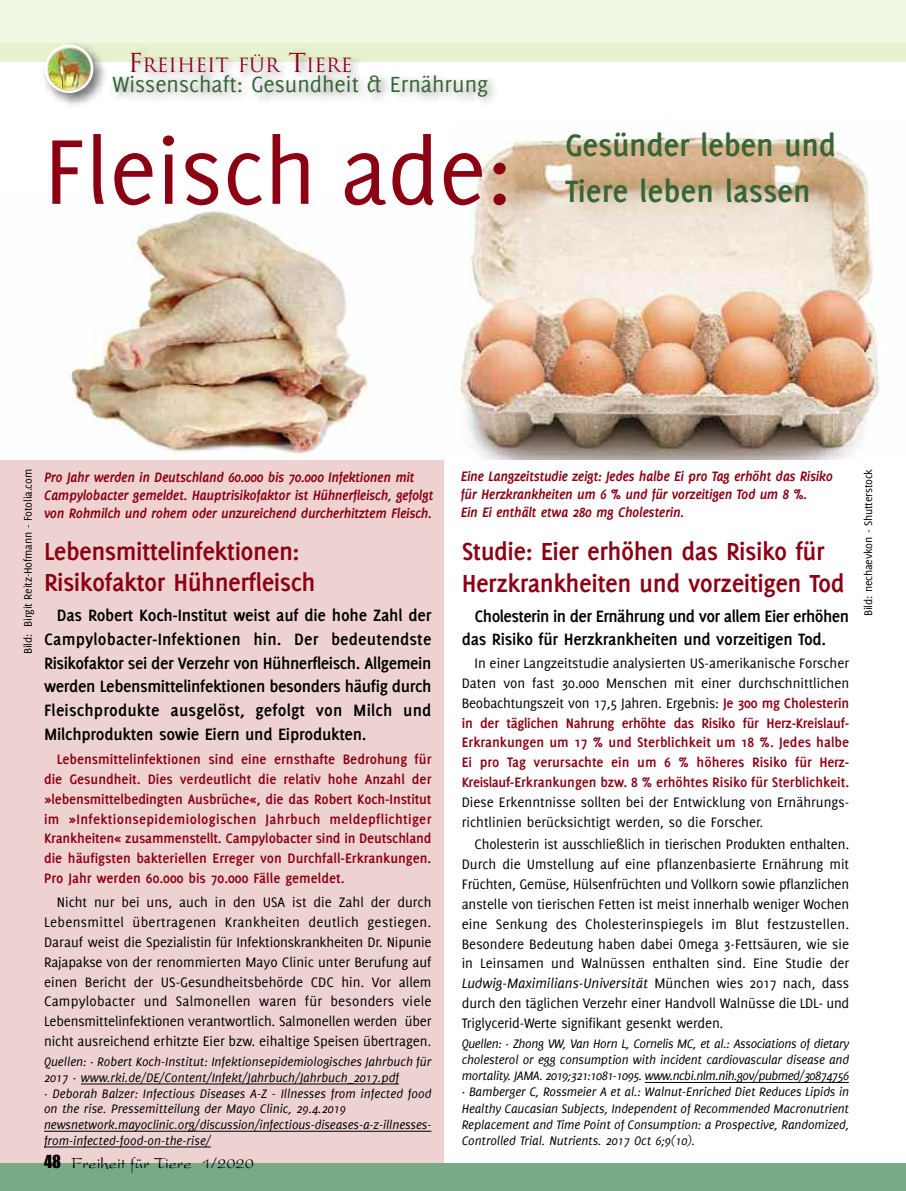
<style>
.page{position:relative;width:906px;height:1191px;background:#fff}
.page>*{position:absolute;margin:0;border:0;box-sizing:border-box;transform-origin:0 0}
.t1{font:100.5px "Delicious";color:#8c0013}
.t2{font:700 33.9px "Delicious";letter-spacing:-.01em;color:#376536}
.t3{font:700 27px/31.5px "Delicious";letter-spacing:-.02em;color:#8c0013}
.t4{font:24px "Delicious";color:#376536}
.t5{font:19.2px "Trajan";color:#8c0013}
.t6{font:700 18px/23.7px "Delicious";letter-spacing:-.015em;color:#000}
.t7{font:16.5px "President";color:#000}
.t8{font:15px/19.8px "Delicious";color:#000;text-align:justify}
.t9{font:700 15px/19.8px "Delicious";color:#8c0013;text-align:justify}
.t10{font:italic 700 15px/18px "Delicious";letter-spacing:-.025em;color:#8c0013}
.t11{font:italic 13.5px/16px "Delicious";color:#000;text-align:justify}
.t12{font:12px "Delicious";letter-spacing:-.02em;color:#000}
.s1{font-size:25.5px}
.s2{font-family:"Impact"}
.s3{font-weight:400;color:#000}
.s4{font-style:italic}
</style>
<div class="page">
<img style="left:459px;top:132px;width:421px;height:327px">
<div style="left:0;top:215px;width:443px;height:958px;background:#eed2d2"></div>
<img style="left:0;top:208px;width:443px;height:251px">
<div style="left:0;top:1163px;width:906px;height:28px;background:#76ab86"></div>
<hr style="left:645px;top:1082px;width:204px;height:1px;background:#000">
<div style="left:0;top:0;width:906px;height:44px;background:#f0f8e3"></div>
<div style="left:0;top:43px;width:906px;height:18px;background:#e7f3d0"></div>
<img style="left:38px;top:41px;width:75px;height:65px">
<img style="left:45px;top:44px;width:48px;height:49px">
<hr style="left:81px;top:1083px;width:318px;height:1px;background:#000">
<hr style="left:44px;top:1131px;width:387px;height:1px;background:#000">
<hr style="left:44px;top:1146px;width:167px;height:1px;background:#000">
<p class="t5" style="left:128px;top:54px;width:226px"><span class="s1">F</span>REIHEIT FÜR <span class="s1">T</span>IERE</p>
<h3 class="t4" style="left:112px;top:75px;width:377px">Wissenschaft: Gesundheit &amp; Ernährung</h3>
<h1 class="t1" style="left:44px;top:134px;width:469px">Fleisch ade:</h1>
<h2 class="t2" style="left:565px;top:133px;width:272px">Gesünder leben und</h2>
<h2 class="t2" style="left:565px;top:179px;width:247px">Tiere leben lassen</h2>
<p class="t12" style="left:23px;top:654px;width:187px;rotate:-90deg">Bild: Birgit Reitz-Hofmann - Fotolia.com</p>
<p class="t10" style="left:44px;top:469px;width:391px">Pro Jahr werden in Deutschland 60.000 bis 70.000 Infektionen mit<br>Campylobacter gemeldet. Hauptrisikofaktor ist Hühnerfleisch, gefolgt von Rohmilch und rohem oder unzureichend durcherhitztem Fleisch.</p>
<h3 class="t3" style="left:44px;top:537px;width:273px">Lebensmittelinfektionen:<br>Risikofaktor Hühnerfleisch</h3>
<p class="t6" style="left:44px;top:604px;width:389px;text-align:justify;text-indent:13px">Das Robert Koch-Institut weist auf die hohe Zahl der Campylobacter-Infektionen hin. Der bedeutendste Risikofaktor sei der Verzehr von Hühnerfleisch. Allgemein werden Lebensmittelinfektionen besonders häufig durch Fleischprodukte ausgelöst, gefolgt von Milch und Milchprodukten sowie Eiern und Eiprodukten.</p>
<p class="t9" style="left:44px;top:750px;width:389px;text-indent:13px">Lebensmittelinfektionen sind eine ernsthafte Bedrohung für die Gesundheit. Dies verdeutlicht die relativ hohe Anzahl der »lebensmittelbedingten Ausbrüche«, die das Robert Koch-Institut im »Infektionsepidemiologischen Jahrbuch meldepflichtiger Krankheiten« zusammenstellt. Campylobacter sind in Deutschland die häufigsten bakteriellen Erreger von Durchfall-Erkrankungen.<br>Pro Jahr werden 60.000 bis 70.000 Fälle gemeldet.</p>
<p class="t8" style="left:44px;top:893px;width:389px;text-indent:13px">Nicht nur bei uns, auch in den USA ist die Zahl der durch Lebensmittel übertragenen Krankheiten deutlich gestiegen.<br>Darauf weist die Spezialistin für Infektionskrankheiten Dr. Nipunie Rajapakse von der renommierten Mayo Clinic unter Berufung auf einen Bericht der US-Gesundheitsbehörde CDC hin. Vor allem Campylobacter und Salmonellen waren für besonders viele Lebensmittelinfektionen verantwortlich. Salmonellen werden über nicht ausreichend erhitzte Eier bzw. eihaltige Speisen übertragen.</p>
<p class="t11" style="left:44px;top:1053px;width:389px;text-align:left">Quellen: · Robert Koch-Institut: Infektionsepidemiologisches Jahrbuch für 2017 · www.rki.de/DE/Content/Infekt/Jahrbuch/Jahrbuch_2017.pdf<br>· Deborah Balzer: Infectious Diseases A-Z - Illnesses from infected food on the rise. Pressemitteilung der Mayo Clinic, 29.4.2019 newsnetwork.mayoclinic.org/discussion/infectious-diseases-a-z-illnesses&shy;from-infected-food-on-the-rise/</p>
<p class="t7" style="left:44px;top:1158px;width:211px"><span class="s2">48</span> Freiheit für Tiere 1/2020</p>
<p class="t10" style="left:461px;top:468px;width:374px">Eine Langzeitstudie zeigt: Jedes halbe Ei pro Tag erhöht das Risiko für Herzkrankheiten um 6 % und für vorzeitigen Tod um 8 %.<br>Ein Ei enthält etwa 280 mg Cholesterin.</p>
<p class="t12" style="left:864px;top:616px;width:149px;rotate:-90deg">Bild: nechaevkon - Shutterstock</p>
<h3 class="t3" style="left:462px;top:537px;width:384px">Studie: Eier erhöhen das Risiko für<br>Herzkrankheiten und vorzeitigen Tod</h3>
<p class="t6" style="left:462px;top:605px;width:389px;text-indent:13px">Cholesterin in der Ernährung und vor allem Eier erhöhen das Risiko für Herzkrankheiten und vorzeitigen Tod.</p>
<p class="t9" style="left:462px;top:654px;width:389px;text-indent:13px"><span class="s3">In einer Langzeitstudie analysierten US-amerikanische Forscher Daten von fast 30.000 Menschen mit einer durchschnittlichen Beobachtungszeit von 17,5 Jahren. Ergebnis:</span> Je 300 mg Cholesterin in der täglichen Nahrung erhöhte das Risiko für Herz-Kreislauf-Erkrankungen um 17 % und Sterblichkeit um 18 %. Jedes halbe Ei pro Tag verursachte ein um 6 % höheres Risiko für Herz-Kreislauf-Erkrankungen bzw. 8 % erhöhtes Risiko für Sterblichkeit.</p>
<p class="t8" style="left:462px;top:793px;width:389px">Diese Erkenntnisse sollten bei der Entwicklung von Ernährungs&shy;richtlinien berücksichtigt werden, so die Forscher.</p>
<p class="t8" style="left:462px;top:835px;width:389px;text-indent:13px">Cholesterin ist ausschließlich in tierischen Produkten enthalten.<br>Durch die Umstellung auf eine pflanzenbasierte Ernährung mit Früchten, Gemüse, Hülsenfrüchten und Vollkorn sowie pflanzlichen anstelle von tierischen Fetten ist meist innerhalb weniger Wochen eine Senkung des Cholesterinspiegels im Blut festzustellen.<br>Besondere Bedeutung haben dabei Omega 3-Fettsäuren, wie sie in Leinsamen und Walnüssen enthalten sind. Eine Studie der <span class="s4">Ludwig-Maximilians-Universität</span> München wies 2017 nach, dass durch den täglichen Verzehr einer Handvoll Walnüsse die LDL- und Triglycerid-Werte signifikant gesenkt werden.</p>
<p class="t11" style="left:462px;top:1035px;width:389px">Quellen: · Zhong VW, Van Horn L, Cornelis MC, et al.: Associations of dietary cholesterol or egg consumption with incident cardiovascular disease and mortality. JAMA. 2019;321:1081-1095. www.ncbi.nlm.nih.gov/pubmed/30874756 · Bamberger C, Rossmeier A et al.: Walnut-Enriched Diet Reduces Lipids in Healthy Caucasian Subjects, Independent of Recommended Macronutrient Replacement and Time Point of Consumption: a Prospective, Randomized, Controlled Trial. Nutrients. 2017 Oct 6;9(10).</p>
</div>
